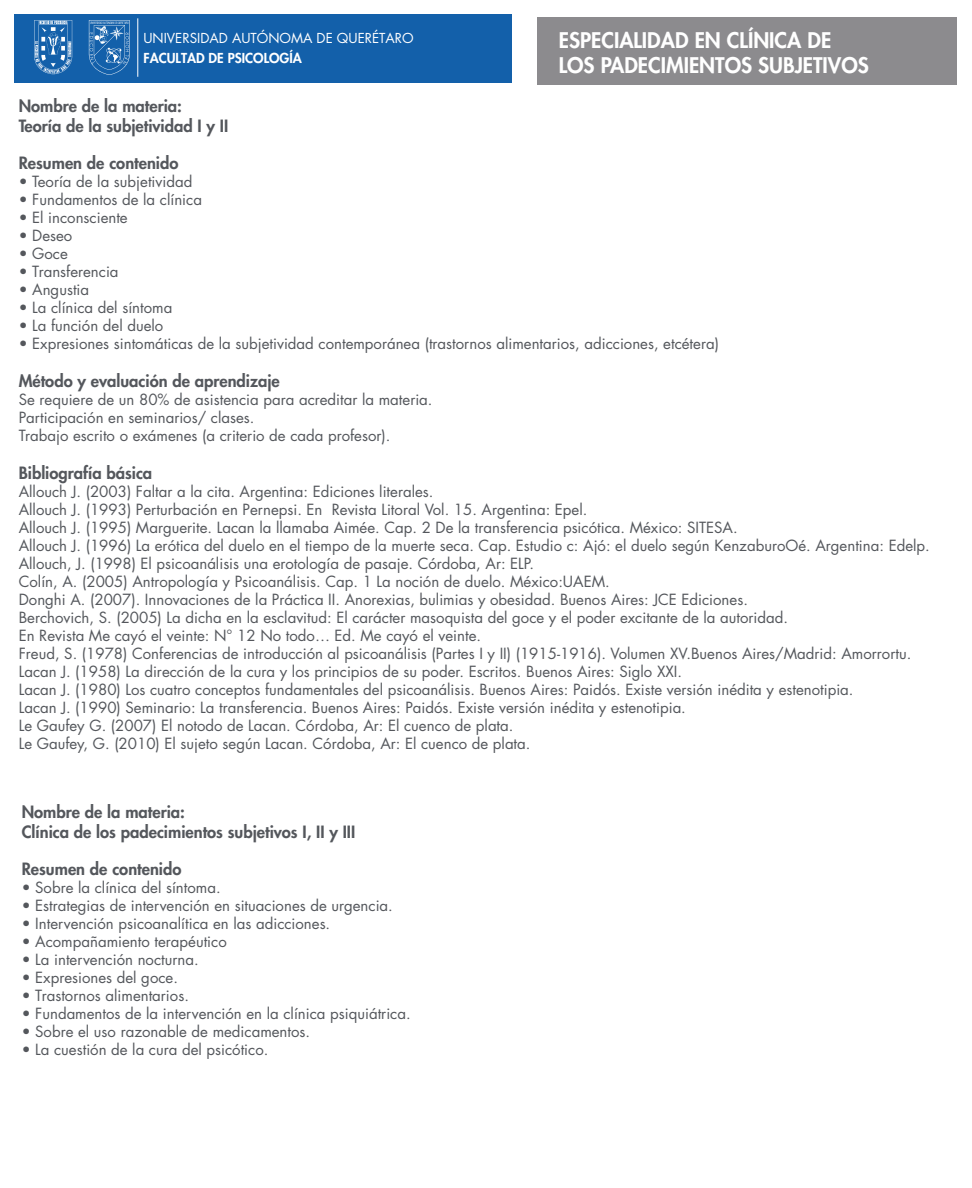
<style>
.page{position:relative;width:972px;height:1188px;background:#fff}
.page>*{position:absolute;margin:0;border:0;box-sizing:border-box;transform-origin:0 0}
.t1{font:800 21px/25.2px "Futura Std";color:#fff}
.t2{font:800 16.5px/19.8px "Futura Std";color:#54575c}
.t3{font:15px/18px "Futura Std";color:#54575c}
.t4{font:13.35px "Futura Std";color:#fff}
.t5{font:800 13.35px "Futura Std";color:#fff}
</style>
<div class="page">
<div style="left:14px;top:14px;width:498px;height:69px;background:#1360aa"></div>
<div style="left:537px;top:17px;width:419px;height:67px;background:#8c8b8e"></div>
<svg style="left:89px;top:20px;width:41px;height:55px"></svg>
<hr style="left:137px;top:18px;width:1px;height:59px;background:#fff">
<svg style="left:34px;top:20px;width:38px;height:54px"></svg>
<p class="t4" style="left:143px;top:29px;width:272px">UNIVERSIDAD AUTÓNOMA DE QUERÉTARO</p>
<p class="t5" style="left:144px;top:50px;width:160px">FACULTAD DE PSICOLOGÍA</p>
<h1 class="t1" style="left:559px;top:28px;width:312px">ESPECIALIDAD EN CLÍNICA DE<br>LOS PADECIMIENTOS SUBJETIVOS</h1>
<p class="t2" style="left:19px;top:96px;width:211px">Nombre de la materia:<br>Teoría de la subjetividad I y II</p>
<p class="t2" style="left:19px;top:153px;width:161px">Resumen de contenido</p>
<p class="t3" style="left:19px;top:173px;width:175px">• Teoría de la subjetividad</p>
<p class="t3" style="left:19px;top:191px;width:185px">• Fundamentos de la clínica</p>
<p class="t3" style="left:19px;top:209px;width:111px">• El inconsciente</p>
<p class="t3" style="left:19px;top:227px;width:55px">• Deseo</p>
<p class="t3" style="left:19px;top:245px;width:51px">• Goce</p>
<p class="t3" style="left:19px;top:263px;width:101px">• Transferencia</p>
<p class="t3" style="left:19px;top:281px;width:72px">• Angustia</p>
<p class="t3" style="left:19px;top:299px;width:155px">• La clínica del síntoma</p>
<p class="t3" style="left:19px;top:317px;width:146px">• La función del duelo</p>
<p class="t3" style="left:19px;top:335px;width:702px">• Expresiones sintomáticas de la subjetividad contemporánea (trastornos alimentarios, adicciones, etcétera)</p>
<p class="t2" style="left:19px;top:371px;width:263px">Método y evaluación de aprendizaje</p>
<p class="t3" style="left:19px;top:391px;width:415px">Se requiere de un 80% de asistencia para acreditar la materia.<br>Participación en seminarios/ clases.<br>Trabajo escrito o exámenes (a criterio de cada profesor).</p>
<p class="t2" style="left:19px;top:463px;width:135px">Bibliografía básica</p>
<p class="t3" style="left:19px;top:483px;width:913px">Allouch J. (2003) Faltar a la cita. Argentina: Ediciones literales.<br>Allouch J. (1993) Perturbación en Pernepsi. En Revista Litoral Vol. 15. Argentina: Epel.<br>Allouch J. (1995) Marguerite. Lacan la llamaba Aimée. Cap. 2 De la transferencia psicótica. México: SITESA.<br>Allouch J. (1996) La erótica del duelo en el tiempo de la muerte seca. Cap. Estudio c: Ajó: el duelo según KenzaburoOé. Argentina: Edelp.<br>Allouch, J. (1998) El psicoanálisis una erotología de pasaje. Córdoba, Ar: ELP.<br>Colín, A. (2005) Antropología y Psicoanálisis. Cap. 1 La noción de duelo. México:UAEM.<br>Donghi A. (2007). Innovaciones de la Práctica II. Anorexias, bulimias y obesidad. Buenos Aires: JCE Ediciones.<br>Berchovich, S. (2005) La dicha en la esclavitud: El carácter masoquista del goce y el poder excitante de la autoridad.<br>En Revista Me cayó el veinte: N° 12 No todo… Ed. Me cayó el veinte.<br>Freud, S. (1978) Conferencias de introducción al psicoanálisis (Partes I y II) (1915-1916). Volumen XV.Buenos Aires/Madrid: Amorrortu.<br>Lacan J. (1958) La dirección de la cura y los principios de su poder. Escritos. Buenos Aires: Siglo XXI.<br>Lacan J. (1980) Los cuatro conceptos fundamentales del psicoanálisis. Buenos Aires: Paidós. Existe versión inédita y estenotipia.<br>Lacan J. (1990) Seminario: La transferencia. Buenos Aires: Paidós. Existe versión inédita y estenotipia.<br>Le Gaufey G. (2007) El notodo de Lacan. Córdoba, Ar: El cuenco de plata.<br>Le Gaufey, G. (2010) El sujeto según Lacan. Córdoba, Ar: El cuenco de plata.</p>
<p class="t2" style="left:22px;top:802px;width:335px">Nombre de la materia:<br>Clínica de los padecimientos subjetivos I, II y III</p>
<p class="t2" style="left:22px;top:859px;width:161px">Resumen de contenido</p>
<p class="t3" style="left:22px;top:879px;width:200px">• Sobre la clínica del síntoma.</p>
<p class="t3" style="left:22px;top:897px;width:373px">• Estrategias de intervención en situaciones de urgencia.</p>
<p class="t3" style="left:22px;top:915px;width:310px">• Intervención psicoanalítica en las adicciones.</p>
<p class="t3" style="left:22px;top:933px;width:207px">• Acompañamiento terapéutico</p>
<p class="t3" style="left:22px;top:951px;width:179px">• La intervención nocturna.</p>
<p class="t3" style="left:22px;top:969px;width:158px">• Expresiones del goce.</p>
<p class="t3" style="left:22px;top:987px;width:169px">• Trastornos alimentarios.</p>
<p class="t3" style="left:22px;top:1005px;width:390px">• Fundamentos de la intervención en la clínica psiquiátrica.</p>
<p class="t3" style="left:22px;top:1023px;width:290px">• Sobre el uso razonable de medicamentos.</p>
<p class="t3" style="left:22px;top:1041px;width:248px">• La cuestión de la cura del psicótico.</p>
</div>
